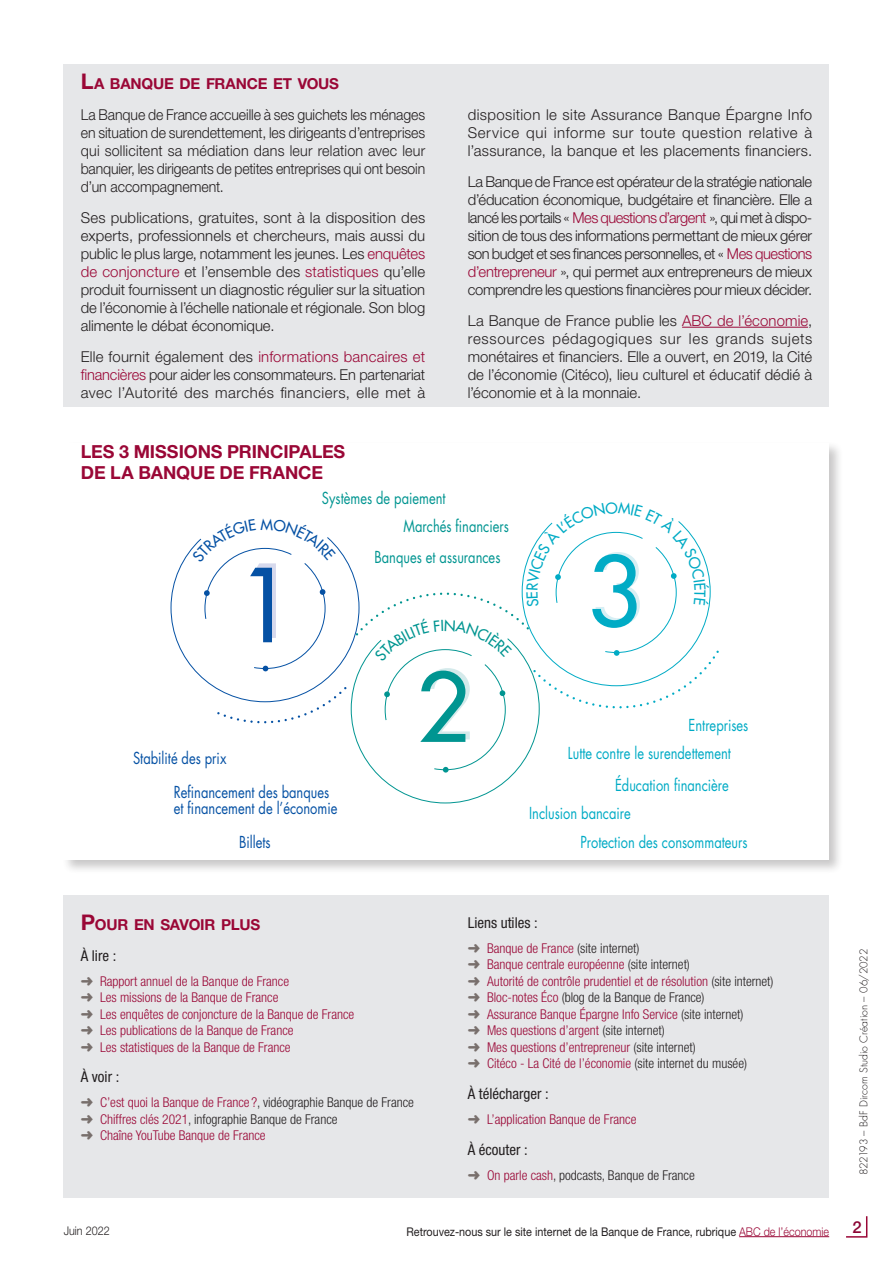
<style>
.page{position:relative;width:893px;height:1263px;background:#fff}
.page>*{position:absolute;margin:0;border:0;box-sizing:border-box;transform-origin:0 0}
.t1{font:700 18px/21px "Helvetica Neue LT Std";letter-spacing:-.005em;color:#9a0736}
.t2{font:500 16.5px "Helvetica Neue LT Std";color:#8b0534}
.t3{font:16.05px "Futura Std";color:#00abc5;scale:.8 1}
.t4{font:16.05px/34px "Futura Std";color:#0551a4;scale:.8 1}
.t5{font:16.05px "Futura Std";color:#009591;scale:.8 1}
.t6{font:700 15.15px "Helvetica Neue LT Std";letter-spacing:-.015em;color:#9a0736}
.t7{font:300 15px/18px "Helvetica Neue LT Std";letter-spacing:-.005em;color:#231f20;text-align:justify}
.t8{font:300 15px/18px "Helvetica Neue LT Std";letter-spacing:-.005em;color:#231f20;text-align:justify;scale:.94 1}
.t9{font:condensed 15px "Helvetica Neue LT Std";color:#231f20}
.t10{font:300 condensed 13.5px/16.5px "Helvetica Neue LT Std";color:#9a0736}
.t11{font:300 condensed 13.5px "Helvetica Neue LT Std";color:#231f20}
.t12{font:12px "Helvetica Neue LT Std";color:#231f20;scale:.9 1}
.t13{font:300 12px "Helvetica Neue LT Std";color:#231f20;scale:.9 1}
.t14{font:300 10.5px "Futura Std";color:#231f20}
.s1{font-size:21.6px}
.s2{color:#9a0736}
.s3{color:#786f6c}
.s4{color:#231f20}
.s5{font-weight:300;color:#9a0736}
</style>
<div class="page">
<svg style="left:846px;top:1216px;width:22px;height:22px"></svg>
<hr style="left:739px;top:1236px;width:90px;height:1px;background:#9a0736">
<div style="left:64px;top:896px;width:765px;height:302px;background:#e6e7e9"></div>
<div style="left:64px;top:64px;width:765px;height:342px;background:#e6e7e9"></div>
<hr style="left:682px;top:327px;width:126px;height:1px;background:#9a0736">
<div style="left:62px;top:441px;width:782px;height:433px;background:#231f20;opacity:.25"></div>
<div style="left:64px;top:443px;width:765px;height:416px;background:#fff"></div>
<svg style="left:170px;top:521px;width:549px;height:282px"></svg>
<p class="t6" style="left:81px;top:75px;width:260px"><span class="s1">L</span>A BANQUE DE FRANCE ET VOUS</p>
<p class="t8" style="left:81px;top:105px;width:368px">La Banque de France accueille à ses guichets les ménages en situation de surendettement, les dirigeants d’entreprises qui sollicitent sa médiation dans leur relation avec leur banquier, les dirigeants de petites entreprises qui ont besoin d’un accompagnement.</p>
<p class="t7" style="left:81px;top:208px;width:346px">Ses publications, gratuites, sont à la disposition des experts, professionnels et chercheurs, mais aussi du public le plus large, notamment les jeunes. Les <span class="s2">enquêtes de conjoncture</span> et l’ensemble des <span class="s2">statistiques</span> qu’elle produit fournissent un diagnostic régulier sur la situation de l’économie à l’échelle nationale et régionale. Son blog alimente le débat économique.</p>
<p class="t7" style="left:81px;top:347px;width:346px">Elle fournit également des <span class="s2">informations bancaires et financières</span> pour aider les consommateurs. En partenariat avec l’Autorité des marchés financiers, elle met à</p>
<p class="t1" style="left:81px;top:440px;width:266px">LES 3 MISSIONS PRINCIPALES<br>DE LA BANQUE DE FRANCE</p>
<p class="t5" style="left:322px;top:488px;width:156px">Systèmes de paiement</p>
<p class="t7" style="left:468px;top:105px;width:346px">disposition le site Assurance Banque Épargne Info Service qui informe sur toute question relative à l’assurance, la banque et les placements financiers.</p>
<p class="t7" style="left:468px;top:172px;width:346px">La Banque de France est opérateur de la stratégie nationale d’éducation économique, budgétaire et financière. Elle a lancé les portails « <span class="s2">Mes questions d’argent</span> », qui met à dispo‑ sition de tous des informations permettant de mieux gérer son budget et ses finances personnelles, et « <span class="s2">Mes questions d’entrepreneur</span> », qui permet aux entrepreneurs de mieux comprendre les questions financières pour mieux décider.</p>
<p class="t7" style="left:468px;top:311px;width:346px">La Banque de France publie les <span class="s2">ABC de l’économie</span>, ressources pédagogiques sur les grands sujets monétaires et financiers. Elle a ouvert, en 2019, la Cité de l’économie (Citéco), lieu culturel et éducatif dédié à l’économie et à la monnaie.</p>
<p class="t5" style="left:404px;top:516px;width:133px">Marchés financiers</p>
<p class="t5" style="left:375px;top:547px;width:159px">Banques et assurances</p>
<p class="t4" style="left:174px;top:741px;width:196px;text-indent:-41px">Stabilité des prix<br>Refinancement des banques</p>
<p class="t4" style="left:174px;top:791px;width:206px;text-align:center">et financement de l’économie<br>Billets</p>
<p class="t3" style="left:689px;top:715px;width:76px">Entreprises</p>
<p class="t3" style="left:568px;top:743px;width:205px">Lutte contre le surendettement</p>
<p class="t3" style="left:615px;top:775px;width:144px">Éducation financière</p>
<p class="t3" style="left:529px;top:803px;width:129px">Inclusion bancaire</p>
<p class="t3" style="left:580px;top:832px;width:211px">Protection des consommateurs</p>
<p class="t6" style="left:81px;top:915px;width:181px"><span class="s1">P</span>OUR EN SAVOIR PLUS</p>
<p class="t9" style="left:81px;top:946px;width:37px">À lire :</p>
<p class="t10" style="left:81px;top:972px;width:275px"><span class="s3">➜</span> Rapport annuel de la Banque de France<br><span class="s3">➜</span> Les missions de la Banque de France<br><span class="s3">➜</span> Les enquêtes de conjoncture de la Banque de France <span class="s3">➜</span> Les publications de la Banque de France<br><span class="s3">➜</span> Les statistiques de la Banque de France</p>
<p class="t9" style="left:81px;top:1068px;width:40px">À voir :</p>
<p class="t10" style="left:81px;top:1094px;width:335px"><span class="s3">➜</span> C’est quoi la Banque de France ?<span class="s4">, vidéographie Banque de France </span><span class="s3">➜</span> Chiffres clés 2021<span class="s4">, infographie Banque de France<br></span><span class="s3">➜</span> Chaîne YouTube Banque de France</p>
<p class="t9" style="left:468px;top:914px;width:71px">Liens utiles :</p>
<p class="t10" style="left:468px;top:939px;width:307px"><span class="s3">➜</span> Banque de France <span class="s4">(site internet)<br></span><span class="s3">➜</span> Banque centrale européenne <span class="s4">(site internet)<br></span><span class="s3">➜</span> Autorité de contrôle prudentiel et de résolution <span class="s4">(site internet) </span><span class="s3">➜</span> Bloc-notes Éco <span class="s4">(blog de la Banque de France)<br></span><span class="s3">➜</span> Assurance Banque Épargne Info Service <span class="s4">(site internet)<br></span><span class="s3">➜</span> Mes questions d’argent <span class="s4">(site internet)<br></span><span class="s3">➜</span> Mes questions d’entrepreneur <span class="s4">(site internet)<br></span><span class="s3">➜</span> Citéco - La Cité de l’économie <span class="s4">(site internet du musée)</span></p>
<p class="t9" style="left:468px;top:1085px;width:83px">À télécharger :</p>
<p class="t10" style="left:468px;top:1111px;width:170px"><span class="s3">➜</span> L’application Banque de France</p>
<p class="t9" style="left:468px;top:1141px;width:61px">À écouter :</p>
<p class="t11" style="left:468px;top:1167px;width:229px"><span class="s3">➜</span> <span class="s2">On parle cash</span>, podcasts, Banque de France</p>
<p class="t14" style="left:857px;top:1175px;width:228px;rotate:-90deg">822193 – BdF Dircom Studio Création – 06/2022</p>
<p class="t13" style="left:64px;top:1224px;width:53px">Juin 2022</p>
<p class="t12" style="left:406px;top:1224px;width:471px">Retrouvez-nous sur le site internet de la Banque de France, rubrique <span class="s5">ABC de l’économie</span></p>
<p class="t2" style="left:852px;top:1217px;width:11px">2</p>
</div>
